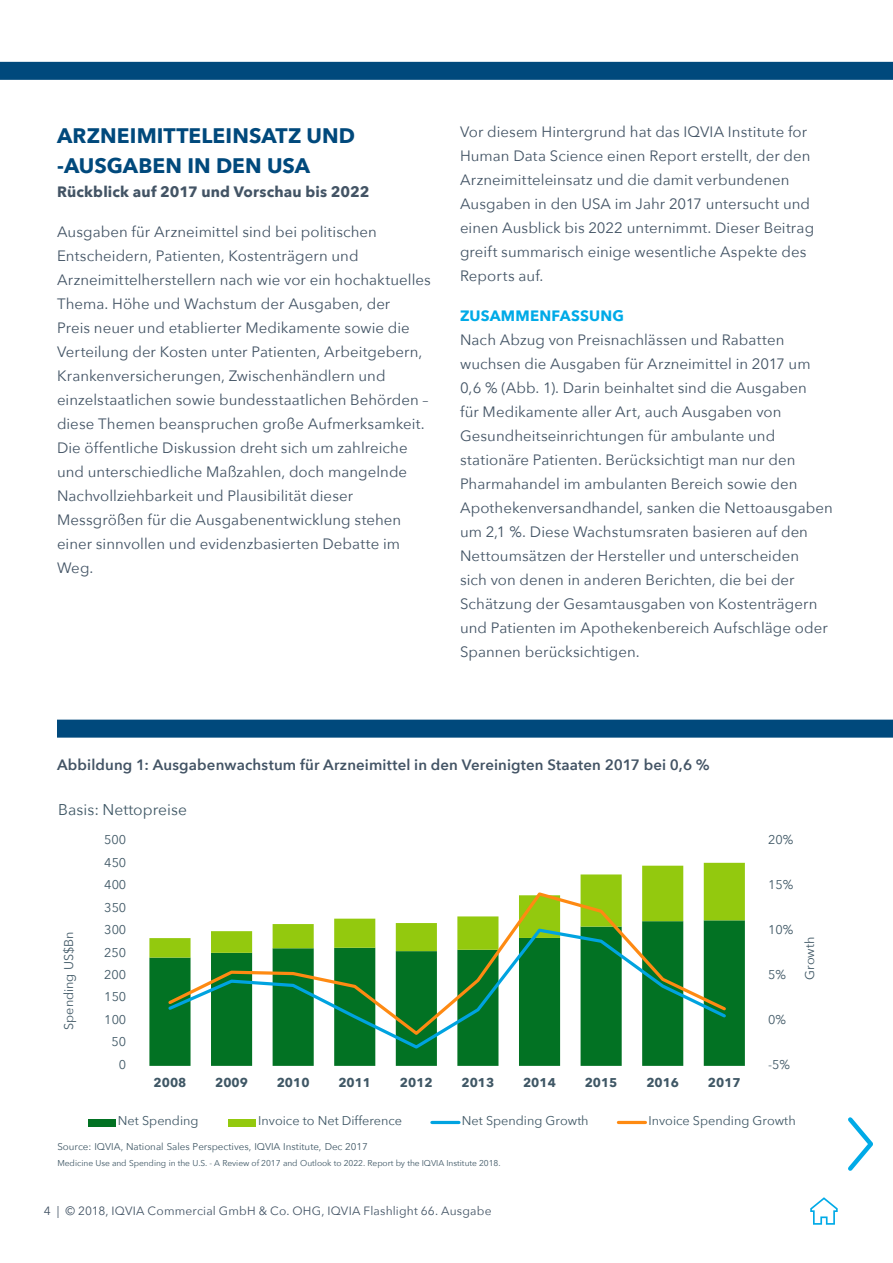
<style>
.page{position:relative;width:893px;height:1263px;background:#fff}
.page>*{position:absolute;margin:0;border:0;box-sizing:border-box;transform-origin:0 0}
.t1{font:700 21px/30px "Avenir Next";letter-spacing:.005em;color:#00497c}
.t2{font:15.6px "Avenir Next";color:#3f5765}
.t3{font:15px/24px "Avenir Next";letter-spacing:.005em;color:#435465}
.t4{font:600 15px "Avenir Next";letter-spacing:.01em;color:#435465}
.t5{font:700 15px "Avenir Next";letter-spacing:.01em;color:#435465}
.t6{font:700 15px "Avenir Next";letter-spacing:.015em;color:#00aae7}
.t7{font:12.75px "Avenir Next";color:#3f5765}
.t8{font:700 12.75px "Avenir Next";letter-spacing:-.005em;color:#3f5765}
.t9{font:12px "Avenir Next";letter-spacing:.015em;color:#435465}
.t10{font:9.75px "Avenir Next";color:#3f5765}
.t11{font:8.4px "Avenir Next";letter-spacing:-.005em;color:#3f5765}
</style>
<div class="page">
<svg style="left:810px;top:1197px;width:28px;height:28px"></svg>
<svg style="left:848px;top:1117px;width:25px;height:54px"></svg>
<div style="left:0;top:62px;width:893px;height:18px;background:#00497c"></div>
<div style="left:57px;top:720px;width:836px;height:18px;background:#00497c"></div>
<svg style="left:149px;top:957px;width:596px;height:109px;fill:#027223"></svg>
<svg style="left:149px;top:863px;width:596px;height:94px"></svg>
<svg style="left:166px;top:1037px;width:563px;height:14px"></svg>
<svg style="left:166px;top:890px;width:563px;height:147px"></svg>
<div style="left:88px;top:1119px;width:27px;height:7px;background:#027223"></div>
<div style="left:228px;top:1119px;width:27px;height:7px;background:#93c90e"></div>
<hr style="left:432px;top:1121px;width:27px;height:3px;background:#00a3e0">
<hr style="left:618px;top:1121px;width:27px;height:3px;background:#fe8a12">
<h1 class="t1" style="left:57px;top:120px;width:300px">ARZNEIMITTELEINSATZ UND -AUSGABEN IN DEN USA</h1>
<p class="t5" style="left:57px;top:178px;width:314px">Rückblick auf 2017 und Vorschau bis 2022</p>
<p class="t3" style="left:57px;top:219px;width:375px">Ausgaben für Arzneimittel sind bei politischen Entscheidern, Patienten, Kostenträgern und Arzneimittelherstellern nach wie vor ein hochaktuelles Thema. Höhe und Wachstum der Ausgaben, der<br>Preis neuer und etablierter Medikamente sowie die Verteilung der Kosten unter Patienten, Arbeitgebern, Krankenversicherungen, Zwischenhändlern und einzelstaatlichen sowie bundesstaatlichen Behörden – diese Themen beanspruchen große Aufmerksamkeit.<br>Die öffentliche Diskussion dreht sich um zahlreiche und unterschiedliche Maßzahlen, doch mangelnde Nachvollziehbarkeit und Plausibilität dieser Messgrößen für die Ausgabenentwicklung stehen einer sinnvollen und evidenzbasierten Debatte im Weg.</p>
<p class="t3" style="left:460px;top:119px;width:356px">Vor diesem Hintergrund hat das IQVIA Institute for Human Data Science einen Report erstellt, der den Arzneimitteleinsatz und die damit verbundenen Ausgaben in den USA im Jahr 2017 untersucht und einen Ausblick bis 2022 unternimmt. Dieser Beitrag greift summarisch einige wesentliche Aspekte des Reports auf.</p>
<p class="t6" style="left:460px;top:302px;width:165px">ZUSAMMENFASSUNG</p>
<p class="t3" style="left:460px;top:327px;width:374px">Nach Abzug von Preisnachlässen und Rabatten wuchsen die Ausgaben für Arzneimittel in 2017 um 0,6 % (Abb. 1). Darin beinhaltet sind die Ausgaben<br>für Medikamente aller Art, auch Ausgaben von Gesundheitseinrichtungen für ambulante und stationäre Patienten. Berücksichtigt man nur den Pharmahandel im ambulanten Bereich sowie den Apothekenversandhandel, sanken die Nettoausgaben um 2,1 %. Diese Wachstumsraten basieren auf den Nettoumsätzen der Hersteller und unterscheiden<br>sich von denen in anderen Berichten, die bei der Schätzung der Gesamtausgaben von Kostenträgern und Patienten im Apothekenbereich Aufschläge oder Spannen berücksichtigen.</p>
<p class="t4" style="left:57px;top:751px;width:654px">Abbildung 1: Ausgabenwachstum für Arzneimittel in den Vereinigten Staaten 2017 bei 0,6 %</p>
<p class="t2" style="left:58px;top:796px;width:130px">Basis: Nettopreise</p>
<p class="t7" style="left:104px;top:829px;width:24px">500</p>
<p class="t7" style="left:104px;top:852px;width:24px">450</p>
<p class="t7" style="left:104px;top:874px;width:24px">400</p>
<p class="t7" style="left:58px;top:1030px;width:100px;rotate:-90deg">Spending US$Bn</p>
<p class="t7" style="left:104px;top:896px;width:24px">350</p>
<p class="t7" style="left:104px;top:919px;width:24px">300</p>
<p class="t7" style="left:104px;top:941px;width:24px">250</p>
<p class="t7" style="left:104px;top:964px;width:24px">200</p>
<p class="t7" style="left:104px;top:986px;width:24px">150</p>
<p class="t7" style="left:104px;top:1009px;width:24px">100</p>
<p class="t7" style="left:112px;top:1031px;width:16px">50</p>
<p class="t7" style="left:119px;top:1053px;width:9px">0</p>
<p class="t8" style="left:154px;top:1071px;width:34px">2008</p>
<p class="t8" style="left:215px;top:1071px;width:34px">2009</p>
<p class="t8" style="left:277px;top:1071px;width:34px">2010</p>
<p class="t8" style="left:338px;top:1071px;width:34px">2011</p>
<p class="t8" style="left:400px;top:1071px;width:34px">2012</p>
<p class="t8" style="left:462px;top:1071px;width:34px">2013</p>
<p class="t8" style="left:523px;top:1071px;width:34px">2014</p>
<p class="t8" style="left:585px;top:1071px;width:34px">2015</p>
<p class="t8" style="left:646px;top:1071px;width:34px">2016</p>
<p class="t8" style="left:708px;top:1071px;width:34px">2017</p>
<p class="t7" style="left:768px;top:829px;width:27px">20%</p>
<p class="t7" style="left:768px;top:874px;width:27px">15%</p>
<p class="t7" style="left:768px;top:919px;width:27px">10%</p>
<p class="t7" style="left:768px;top:964px;width:19px">5%</p>
<p class="t7" style="left:799px;top:979px;width:44px;rotate:-90deg">Growth</p>
<p class="t7" style="left:768px;top:1009px;width:19px">0%</p>
<p class="t7" style="left:768px;top:1053px;width:23px">-5%</p>
<p class="t7" style="left:118px;top:1110px;width:82px">Net Spending</p>
<p class="t7" style="left:258px;top:1110px;width:145px">Invoice to Net Difference</p>
<p class="t7" style="left:462px;top:1110px;width:128px">Net Spending Growth</p>
<p class="t7" style="left:648px;top:1110px;width:149px">Invoice Spending Growth</p>
<p class="t10" style="left:57px;top:1138px;width:312px">Source: IQVIA, National Sales Perspectives, IQVIA Institute, Dec 2017</p>
<p class="t11" style="left:57px;top:1156px;width:445px">Medicine Use and Spending in the U.S. - A Review of 2017 and Outlook to 2022. Report by the IQVIA Institute 2018.</p>
<p class="t9" style="left:44px;top:1201px;width:449px">4 | © 2018, IQVIA Commercial GmbH &amp; Co. OHG, IQVIA Flashlight 66. Ausgabe</p>
</div>
